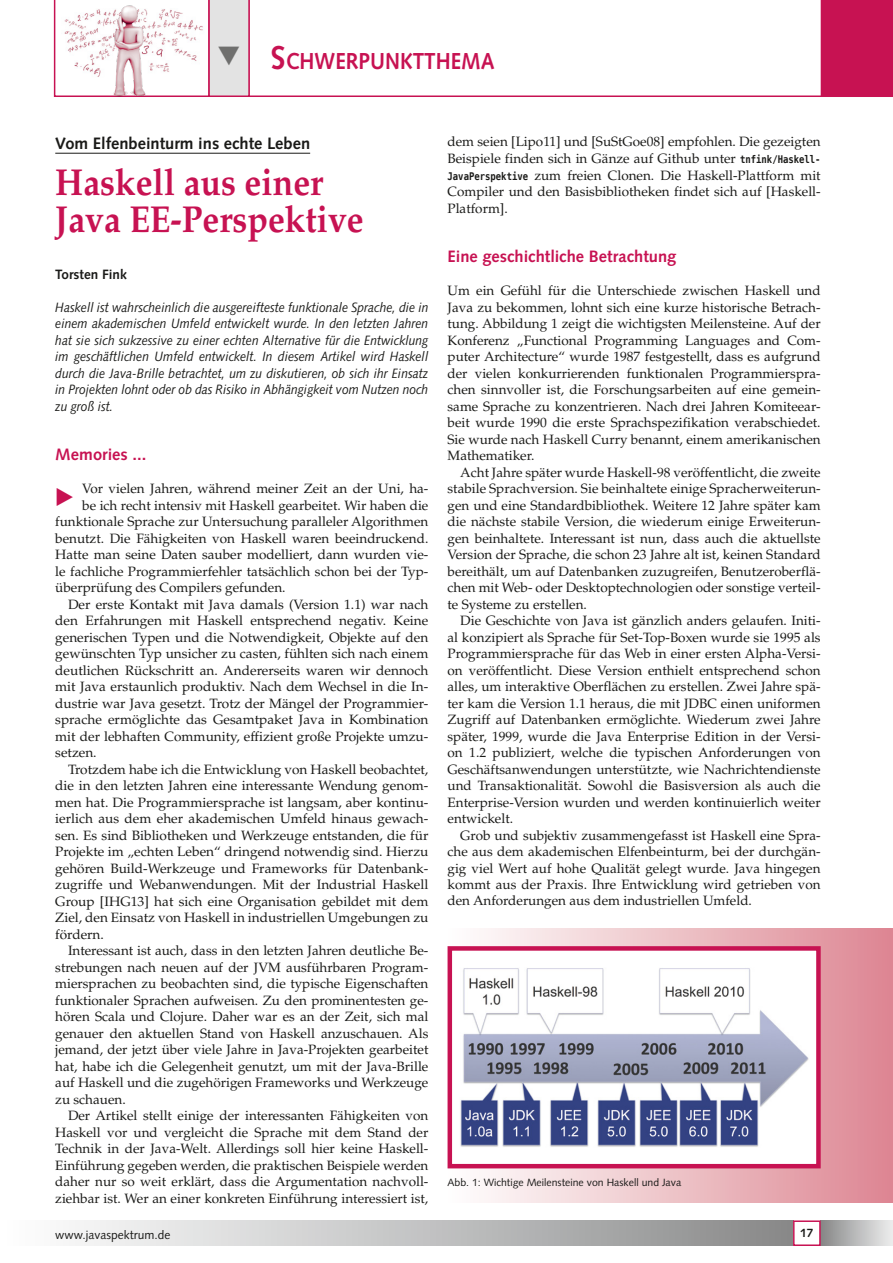
<style>
.page{position:relative;width:893px;height:1263px;background:#fff}
.page>*{position:absolute;margin:0;border:0;box-sizing:border-box;transform-origin:0 0}
.t1{font:700 37.5px/37.5px "Palatino";color:#c71252;scale:.9 1}
.t2{font:23.4px "European Pi Three";color:#c71252}
.t3{font:700 23.1px "Syntax";color:#c71252;scale:.9 1}
.t4{font:700 16.5px "Syntax";color:#c71252}
.t5{font:700 16.5px "Syntax";color:#1a1a18}
.t6{font:13.5px/16.5px "Palatino";color:#1a1a18;text-align:justify}
.t7{font:italic 13.5px/16.5px "Syntax";color:#1a1a18;text-align:justify;scale:.9 1}
.t8{font:700 13.5px "Syntax";color:#1a1a18}
.t9{font:12px "Syntax";color:#1a1a18}
.t10{font:700 12px "Syntax";color:#1a1a18}
.t11{font:10.5px "Syntax";color:#1a1a18}
.s1{font-size:33px}
.s2{font-family:"Bitstream Vera Sans Mono";font-weight:700;font-size:10.5px}
</style>
<div class="page">
<div style="left:0;top:1220px;width:793px;height:26px;background:linear-gradient(to right,#fff,#898a8a)"></div>
<div style="left:821px;top:1220px;width:72px;height:26px;background:linear-gradient(to right,#888989,#eceded)"></div>
<div style="left:793px;top:1220px;width:28px;height:26px;border:2px solid #c71252"></div>
<svg style="left:250px;top:0;width:571px;height:97px"></svg>
<div style="left:821px;top:0;width:72px;height:97px;background:#c71252"></div>
<hr style="left:55px;top:153px;width:255px;height:1px;background:#1a1a18">
<div style="left:448px;top:928px;width:445px;height:275px;background:linear-gradient(to right,#fdfbfb,#dd8592)"></div>
<div style="left:450px;top:948px;width:368px;height:218px;background:#fff"></div>
<img style="left:460px;top:968px;width:349px;height:179px">
<div style="left:448px;top:946px;width:373px;height:222px;border:4px solid #c71252"></div>
<svg style="left:54px;top:0;width:196px;height:97px"></svg>
<h3 class="t3" style="left:271px;top:48px;width:250px"><span class="s1">S</span>CHWERPUNKTTHEMA</h3>
<p class="t5" style="left:55px;top:133px;width:256px">Vom Elfenbeinturm ins echte Leben</p>
<h1 class="t1" style="left:55px;top:163px;width:344px">Haskell aus einer<br>Java EE-Perspektive</h1>
<p class="t8" style="left:55px;top:266px;width:73px">Torsten Fink</p>
<p class="t7" style="left:55px;top:299px;width:416px">Haskell ist wahrscheinlich die ausgereifteste funktionale Sprache, die in einem akademischen Umfeld entwickelt wurde. In den letzten Jahren hat sie sich sukzessive zu einer echten Alternative für die Entwicklung im geschäftlichen Umfeld entwickelt. In diesem Artikel wird Haskell durch die Java-Brille betrachtet, um zu diskutieren, ob sich ihr Einsatz in Projekten lohnt oder ob das Risiko in Abhängigkeit vom Nutzen noch zu groß ist.</p>
<p class="t4" style="left:55px;top:445px;width:92px">Memories ...</p>
<h2 class="t2" style="left:55px;top:482px;width:21px">E</h2>
<p class="t6" style="left:82px;top:480px;width:348px">Vor vielen Jahren, während meiner Zeit an der Uni, ha-</p>
<p class="t6" style="left:82px;top:497px;width:348px">be ich recht intensiv mit Haskell gearbeitet. Wir haben die</p>
<p class="t6" style="left:55px;top:513px;width:375px">funktionale Sprache zur Untersuchung paralleler Algorithmen</p>
<p class="t6" style="left:55px;top:530px;width:375px">benutzt. Die Fähigkeiten von Haskell waren beeindruckend.</p>
<p class="t6" style="left:55px;top:546px;width:375px">Hatte man seine Daten sauber modelliert, dann wurden vie-</p>
<p class="t6" style="left:55px;top:563px;width:375px">le fachliche Programmierfehler tatsächlich schon bei der Typ-</p>
<p class="t6" style="left:55px;top:579px;width:232px">überprüfung des Compilers gefunden.</p>
<p class="t6" style="left:68px;top:596px;width:362px">Der erste Kontakt mit Java damals (Version 1.1) war nach</p>
<p class="t6" style="left:55px;top:612px;width:375px">den Erfahrungen mit Haskell entsprechend negativ. Keine</p>
<p class="t6" style="left:55px;top:629px;width:375px">generischen Typen und die Notwendigkeit, Objekte auf den</p>
<p class="t6" style="left:55px;top:645px;width:375px">gewünschten Typ unsicher zu casten, fühlten sich nach einem</p>
<p class="t6" style="left:55px;top:662px;width:375px">deutlichen Rückschritt an. Andererseits waren wir dennoch</p>
<p class="t6" style="left:55px;top:678px;width:375px">mit Java erstaunlich produktiv. Nach dem Wechsel in die In-</p>
<p class="t6" style="left:55px;top:695px;width:375px">dustrie war Java gesetzt. Trotz der Mängel der Programmier-</p>
<p class="t6" style="left:55px;top:711px;width:375px">sprache ermöglichte das Gesamtpaket Java in Kombination</p>
<p class="t6" style="left:55px;top:728px;width:375px">mit der lebhaften Community, effizient große Projekte umzu-</p>
<p class="t6" style="left:55px;top:744px;width:43px">setzen.</p>
<p class="t6" style="left:68px;top:761px;width:362px">Trotzdem habe ich die Entwicklung von Haskell beobachtet,</p>
<p class="t6" style="left:55px;top:777px;width:375px">die in den letzten Jahren eine interessante Wendung genom-</p>
<p class="t6" style="left:55px;top:794px;width:375px">men hat. Die Programmiersprache ist langsam, aber kontinu-</p>
<p class="t6" style="left:55px;top:810px;width:375px">ierlich aus dem eher akademischen Umfeld hinaus gewach-</p>
<p class="t6" style="left:55px;top:827px;width:375px">sen. Es sind Bibliotheken und Werkzeuge entstanden, die für</p>
<p class="t6" style="left:55px;top:843px;width:375px">Projekte im „echten Leben“ dringend notwendig sind. Hierzu</p>
<p class="t6" style="left:55px;top:860px;width:375px">gehören Build-Werkzeuge und Frameworks für Datenbank-</p>
<p class="t6" style="left:55px;top:876px;width:375px">zugriffe und Webanwendungen. Mit der Industrial Haskell</p>
<p class="t6" style="left:55px;top:893px;width:375px">Group [IHG13] hat sich eine Organisation gebildet mit dem</p>
<p class="t6" style="left:55px;top:909px;width:375px">Ziel, den Einsatz von Haskell in industriellen Umgebungen zu</p>
<p class="t6" style="left:55px;top:926px;width:50px">fördern.</p>
<p class="t6" style="left:68px;top:942px;width:362px">Interessant ist auch, dass in den letzten Jahren deutliche Be-</p>
<p class="t6" style="left:55px;top:959px;width:375px">strebungen nach neuen auf der JVM ausführbaren Program-</p>
<p class="t6" style="left:55px;top:975px;width:375px">miersprachen zu beobachten sind, die typische Eigenschaften</p>
<p class="t6" style="left:55px;top:992px;width:375px">funktionaler Sprachen aufweisen. Zu den prominentesten ge-</p>
<p class="t6" style="left:55px;top:1008px;width:375px">hören Scala und Clojure. Daher war es an der Zeit, sich mal</p>
<p class="t6" style="left:55px;top:1025px;width:375px">genauer den aktuellen Stand von Haskell anzuschauen. Als</p>
<p class="t6" style="left:55px;top:1041px;width:375px">jemand, der jetzt über viele Jahre in Java-Projekten gearbeitet</p>
<p class="t6" style="left:55px;top:1058px;width:375px">hat, habe ich die Gelegenheit genutzt, um mit der Java-Brille</p>
<p class="t6" style="left:55px;top:1074px;width:375px">auf Haskell und die zugehörigen Frameworks und Werkzeuge</p>
<p class="t6" style="left:55px;top:1091px;width:72px">zu schauen.</p>
<p class="t6" style="left:68px;top:1107px;width:362px">Der Artikel stellt einige der interessanten Fähigkeiten von</p>
<p class="t6" style="left:55px;top:1124px;width:375px">Haskell vor und vergleicht die Sprache mit dem Stand der</p>
<p class="t6" style="left:55px;top:1140px;width:375px">Technik in der Java-Welt. Allerdings soll hier keine Haskell-</p>
<p class="t6" style="left:55px;top:1157px;width:375px">Einführung gegeben werden, die praktischen Beispiele werden</p>
<p class="t6" style="left:55px;top:1173px;width:375px">daher nur so weit erklärt, dass die Argumentation nachvoll-</p>
<p class="t6" style="left:55px;top:1190px;width:375px">ziehbar ist. Wer an einer konkreten Einführung interessiert ist,</p>
<p class="t6" style="left:448px;top:134px;width:375px">dem seien [Lipo11] und [SuStGoe08] empfohlen. Die gezeigten Beispiele finden sich in Gänze auf Github unter <span class="s2">tnfink/Haskell-JavaPerspektive</span> zum freien Clonen. Die Haskell-Plattform mit Compiler und den Basisbibliotheken findet sich auf [Haskell-Platform].</p>
<p class="t4" style="left:448px;top:247px;width:230px">Eine geschichtliche Betrachtung</p>
<p class="t6" style="left:448px;top:282px;width:375px">Um ein Gefühl für die Unterschiede zwischen Haskell und Java zu bekommen, lohnt sich eine kurze historische Betrach&shy;tung. Abbildung 1 zeigt die wichtigsten Meilensteine. Auf der Konferenz „Functional Programming Languages and Com&shy;puter Architecture“ wurde 1987 festgestellt, dass es aufgrund der vielen konkurrierenden funktionalen Programmierspra&shy;chen sinnvoller ist, die Forschungsarbeiten auf eine gemein&shy;same Sprache zu konzentrieren. Nach drei Jahren Komiteear&shy;beit wurde 1990 die erste Sprachspezifikation verabschiedet.<br>Sie wurde nach Haskell Curry benannt, einem amerikanischen Mathematiker.</p>
<p class="t6" style="left:448px;top:464px;width:375px;text-indent:13px">Acht Jahre später wurde Haskell-98 veröffentlicht, die zweite stabile Sprachversion. Sie beinhaltete einige Spracherweiterun&shy;gen und eine Standardbibliothek. Weitere 12 Jahre später kam die nächste stabile Version, die wiederum einige Erweiterun&shy;gen beinhaltete. Interessant ist nun, dass auch die aktuellste Version der Sprache, die schon 23 Jahre alt ist, keinen Standard bereithält, um auf Datenbanken zuzugreifen, Benutzeroberflä&shy;chen mit Web- oder Desktoptechnologien oder sonstige verteil&shy;te Systeme zu erstellen.</p>
<p class="t6" style="left:448px;top:612px;width:375px;text-indent:13px">Die Geschichte von Java ist gänzlich anders gelaufen. Initi&shy;al konzipiert als Sprache für Set-Top-Boxen wurde sie 1995 als Programmiersprache für das Web in einer ersten Alpha-Versi&shy;on veröffentlicht. Diese Version enthielt entsprechend schon alles, um interaktive Oberflächen zu erstellen. Zwei Jahre spä&shy;ter kam die Version 1.1 heraus, die mit JDBC einen uniformen Zugriff auf Datenbanken ermöglichte. Wiederum zwei Jahre später, 1999, wurde die Java Enterprise Edition in der Versi&shy;on 1.2 publiziert, welche die typischen Anforderungen von Geschäftsanwendungen unterstützte, wie Nachrichtendienste und Transaktionalität. Sowohl die Basisversion als auch die Enterprise-Version wurden und werden kontinuierlich weiter entwickelt.</p>
<p class="t6" style="left:448px;top:827px;width:375px;text-indent:13px">Grob und subjektiv zusammengefasst ist Haskell eine Spra&shy;che aus dem akademischen Elfenbeinturm, bei der durchgän&shy;gig viel Wert auf hohe Qualität gelegt wurde. Java hingegen kommt aus der Praxis. Ihre Entwicklung wird getrieben von den Anforderungen aus dem industriellen Umfeld.</p>
<p class="t11" style="left:448px;top:1176px;width:235px">Abb. 1: Wichtige Meilensteine von Haskell und Java</p>
<p class="t9" style="left:55px;top:1227px;width:117px">www.javaspektrum.de</p>
<p class="t10" style="left:800px;top:1226px;width:15px">17</p>
</div>
